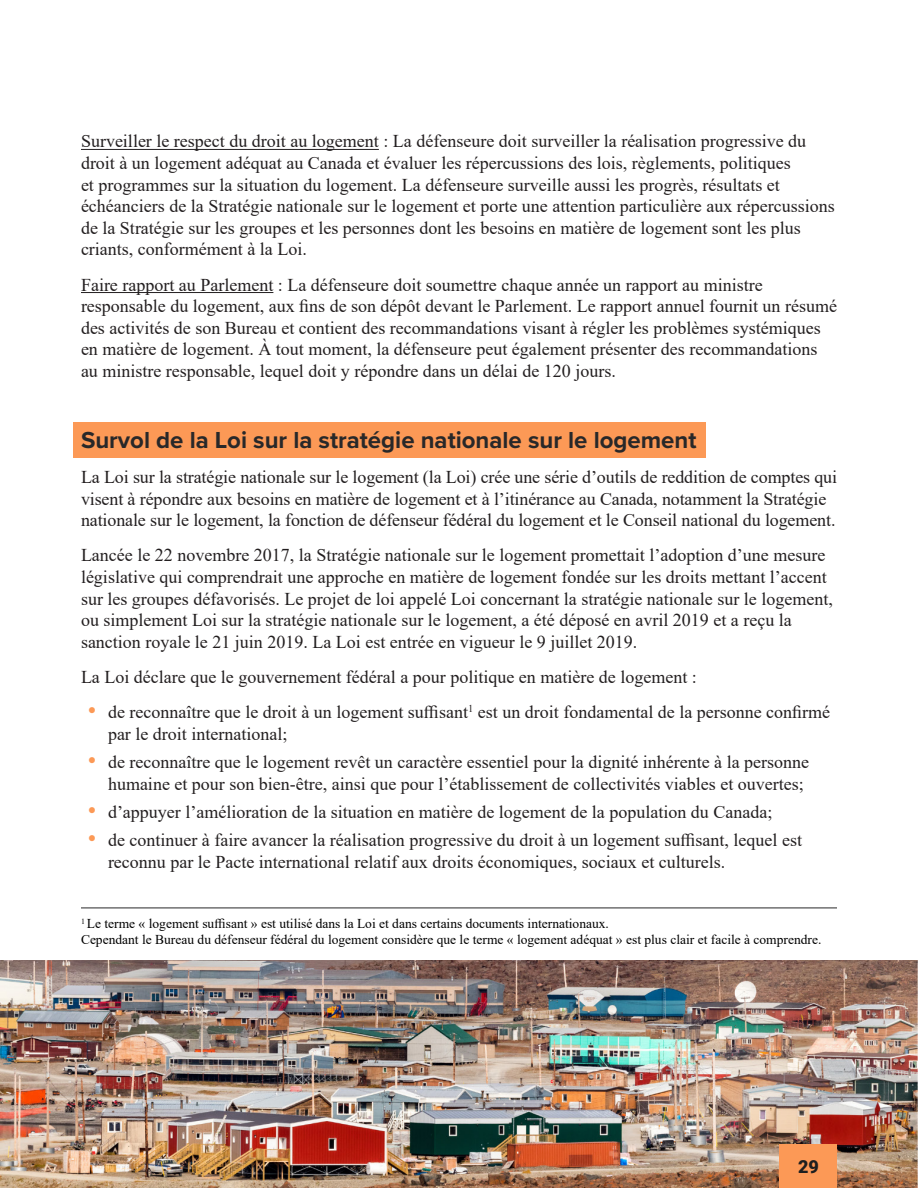
<style>
.page{position:relative;width:918px;height:1188px;background:#fff}
.page>*{position:absolute;margin:0;border:0;box-sizing:border-box;transform-origin:0 0}
.Title_2{font:700 24px "Proxima Nova";color:#282829}
.Normal_Text{font:18px/21.6px "Times New Roman";color:#231f20}
.Normal_Text-2{font:900 18px "Roboto";color:#1e1f1f}
.Normal_Text-3{font:13.5px/16.2px "Times New Roman";color:#000}
.s1{font-size:24px;color:#fc9956}
</style>
<div class="page">
<div style="left:74px;top:422px;width:632px;height:36px;background:#fc9956"></div>
<hr style="left:81px;top:149px;width:298px;height:1px;background:#231f20">
<hr style="left:81px;top:292px;width:192px;height:1px;background:#231f20">
<img style="left:0;top:960px;width:918px;height:228px">
<div style="left:780px;top:1145px;width:57px;height:43px;background:#fc9956"></div>
<hr style="left:81px;top:908px;width:756px;height:1px;background:#282829">
<p class="Normal_Text" style="left:81px;top:130px;width:755px">Surveiller le respect du droit au logement : La défenseure doit surveiller la réalisation progressive du droit à un logement adéquat au Canada et évaluer les répercussions des lois, règlements, politiques<br>et programmes sur la situation du logement. La défenseure surveille aussi les progrès, résultats et échéanciers de la Stratégie nationale sur le logement et porte une attention particulière aux répercussions de la Stratégie sur les groupes et les personnes dont les besoins en matière de logement sont les plus criants, conformément à la Loi.</p>
<p class="Normal_Text" style="left:81px;top:273px;width:758px">Faire rapport au Parlement : La défenseure doit soumettre chaque année un rapport au ministre responsable du logement, aux fins de son dépôt devant le Parlement. Le rapport annuel fournit un résumé des activités de son Bureau et contient des recommandations visant à régler les problèmes systémiques en matière de logement. À tout moment, la défenseure peut également présenter des recommandations au ministre responsable, lequel doit y répondre dans un délai de 120 jours.</p>
<p class="Title_2" style="left:81px;top:422px;width:617px">Survol de la Loi sur la stratégie nationale sur le logement</p>
<p class="Normal_Text" style="left:81px;top:466px;width:758px">La Loi sur la stratégie nationale sur le logement (la Loi) crée une série d’outils de reddition de comptes qui visent à répondre aux besoins en matière de logement et à l’itinérance au Canada, notamment la Stratégie nationale sur le logement, la fonction de défenseur fédéral du logement et le Conseil national du logement.</p>
<p class="Normal_Text" style="left:81px;top:544px;width:753px">Lancée le 22 novembre 2017, la Stratégie nationale sur le logement promettait l’adoption d’une mesure législative qui comprendrait une approche en matière de logement fondée sur les droits mettant l’accent sur les groupes défavorisés. Le projet de loi appelé Loi concernant la stratégie nationale sur le logement, ou simplement Loi sur la stratégie nationale sur le logement, a été déposé en avril 2019 et a reçu la sanction royale le 21 juin 2019. La Loi est entrée en vigueur le 9 juillet 2019.</p>
<p class="Normal_Text" style="left:81px;top:666px;width:617px">La Loi déclare que le gouvernement fédéral a pour politique en matière de logement :</p>
<p class="Normal_Text" style="left:108px;top:701px;width:724px;text-indent:-20px"><span class="s1">•</span> de reconnaître que le droit à un logement suffisant<sup>1</sup> est un droit fondamental de la personne confirmé par le droit international;</p>
<p class="Normal_Text" style="left:108px;top:751px;width:703px;text-indent:-20px"><span class="s1">•</span> de reconnaître que le logement revêt un caractère essentiel pour la dignité inhérente à la personne humaine et pour son bien-être, ainsi que pour l’établissement de collectivités viables et ouvertes;</p>
<p class="Normal_Text" style="left:88px;top:801px;width:686px"><span class="s1">•</span> d’appuyer l’amélioration de la situation en matière de logement de la population du Canada;</p>
<p class="Normal_Text" style="left:108px;top:829px;width:696px;text-indent:-20px"><span class="s1">•</span> de continuer à faire avancer la réalisation progressive du droit à un logement suffisant, lequel est reconnu par le Pacte international relatif aux droits économiques, sociaux et culturels.</p>
<p class="Normal_Text-3" style="left:81px;top:915px;width:742px"><sup>1</sup> Le terme « logement suffisant » est utilisé dans la Loi et dans certains documents internationaux.<br>Cependant le Bureau du défenseur fédéral du logement considère que le terme « logement adéquat » est plus clair et facile à comprendre.</p>
<p class="Normal_Text-2" style="left:798px;top:1154px;width:22px">29</p>
</div>
